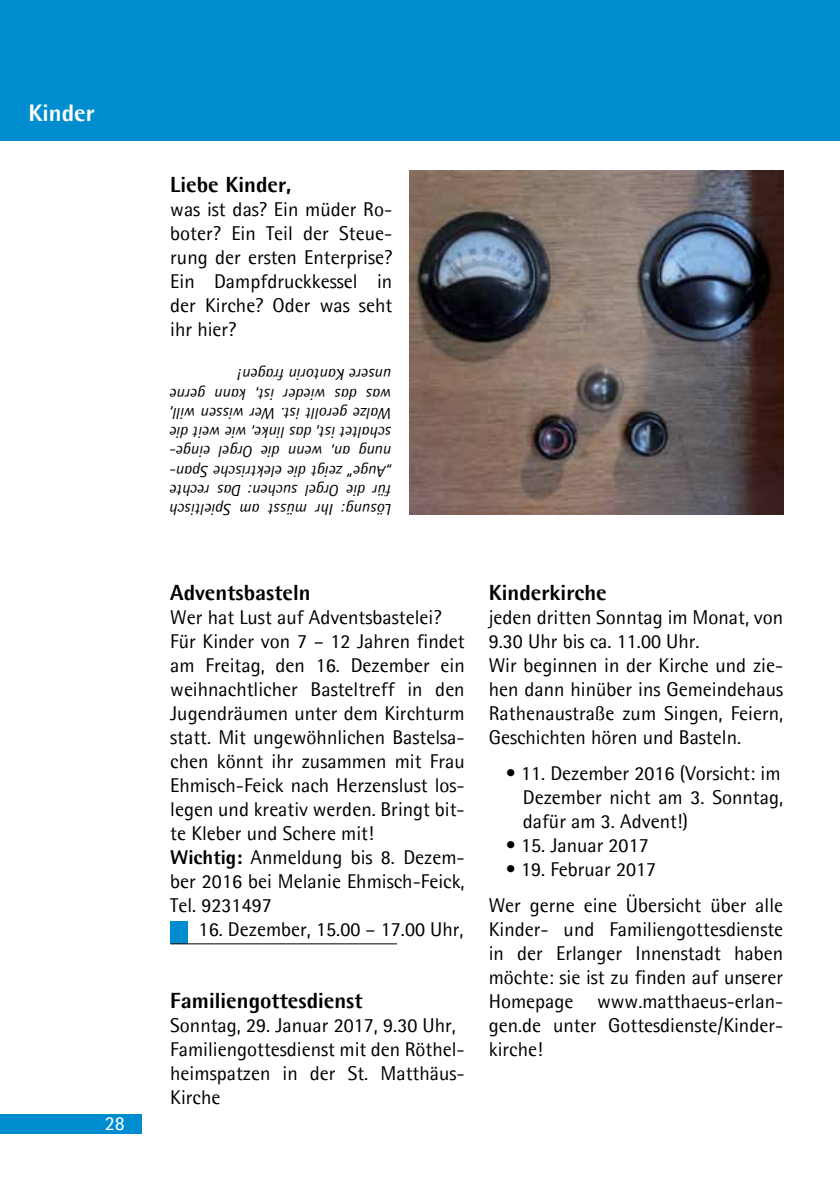
<style>
.page{position:relative;width:840px;height:1191px;background:#fff}
.page>*{position:absolute;margin:0;border:0;box-sizing:border-box;transform-origin:0 0}
.t1{font:800 24px "Agfa Rotis Semisans";color:#fff}
.t2{font:800 22px "Agfa Rotis Semisans";color:#000}
.t3{font:20px/24px "Agfa Rotis Semisans";color:#000}
.t4{font:20px "Agfa Rotis Semisans";color:#fff}
.t5{font:italic 16px/19.2px "Agfa Rotis Semisans";color:#000;text-align:justify}
.s1{font-weight:800}
</style>
<div class="page">
<div style="left:0;top:1114px;width:142px;height:20px;background:#008dd0"></div>
<div style="left:0;top:0;width:839px;height:141px;background:#008dd0"></div>
<div style="left:170px;top:921px;width:17px;height:22px;background:#008dd0"></div>
<hr style="left:170px;top:943px;width:227px;height:1px;background:#000">
<img style="left:409px;top:170px;width:373px;height:345px">
<p class="t1" style="left:28px;top:98px;width:35px">???</p>
<p class="t1" style="left:28px;top:98px;width:68px">Kinder</p>
<p class="t4" style="left:105px;top:1111px;width:22px">28</p>
<p class="t2" style="left:170px;top:171px;width:123px">Liebe Kinder,</p>
<p class="t3" style="left:170px;top:197px;width:223px;text-align:justify">was ist das? Ein müder Ro&shy;boter? Ein Teil der Steue&shy;rung der ersten Enterprise?<br>Ein Dampfdruckkessel in der Kirche? Oder was seht ihr hier?</p>
<p class="t5" style="left:392px;top:519px;width:223px;rotate:-180deg">Lösung: Ihr müsst am Spieltisch für die Orgel suchen: Das rechte „Auge“ zeigt die elektrische Span&shy;nung an, wenn die Orgel einge&shy;schaltet ist, das linke, wie weit die Walze gerollt ist. Wer wissen will, was das wieder ist, kann gerne unsere Kantorin fragen!</p>
<p class="t2" style="left:170px;top:579px;width:142px">Adventsbasteln</p>
<p class="t3" style="left:170px;top:605px;width:296px">Wer hat Lust auf Adventsbastelei?<br>Für Kinder von 7 – 12 Jahren findet am Freitag, den 16. Dezember ein weihnachtlicher Basteltreff in den<br>Jugendräumen unter dem Kirchturm statt. Mit ungewöhnlichen Bastelsa&shy;chen könnt ihr zusammen mit Frau<br>Ehmisch-Feick nach Herzenslust los&shy;legen und kreativ werden. Bringt bit&shy;te Kleber und Schere mit!<br><span class="s1">Wichtig:</span> Anmeldung bis 8. Dezem&shy;ber 2016 bei Melanie Ehmisch-Feick,<br>Tel. 9231497</p>
<p class="t3" style="left:198px;top:917px;width:266px">16. Dezember, 15.00 – 17.00 Uhr,</p>
<p class="t2" style="left:170px;top:987px;width:194px">Familiengottesdienst</p>
<p class="t3" style="left:170px;top:1013px;width:296px">Sonntag, 29. Januar 2017, 9.30 Uhr,<br>Familiengottesdienst mit den Röthel&shy;heimspatzen in der St. Matthäus-<br>Kirche</p>
<p class="t2" style="left:488px;top:579px;width:119px">Kinderkirche</p>
<p class="t3" style="left:488px;top:605px;width:296px">jeden dritten Sonntag im Monat, von 9.30 Uhr bis ca. 11.00 Uhr.<br>Wir beginnen in der Kirche und zie&shy;hen dann hinüber ins Gemeindehaus Rathenaustraße zum Singen, Feiern, Geschichten hören und Basteln.</p>
<p class="t3" style="left:522px;top:760px;width:262px;text-indent:-17px">• 11. Dezember 2016 (Vorsicht: im<br>Dezember nicht am 3. Sonntag, dafür am 3. Advent!)</p>
<p class="t3" style="left:505px;top:832px;width:144px">• 15. Januar 2017</p>
<p class="t3" style="left:488px;top:850px;width:296px;line-height:36.6px;text-indent:17px">• 19. Februar 2017<br>Wer gerne eine Übersicht über alle</p>
<p class="t3" style="left:488px;top:917px;width:296px;text-align:justify">Kinder- und Familiengottesdienste in der Erlanger Innenstadt haben möchte: sie ist zu finden auf unserer Homepage www.matthaeus-erlan&shy;gen.de unter Gottesdienste/Kinder&shy;kirche!</p>
</div>
